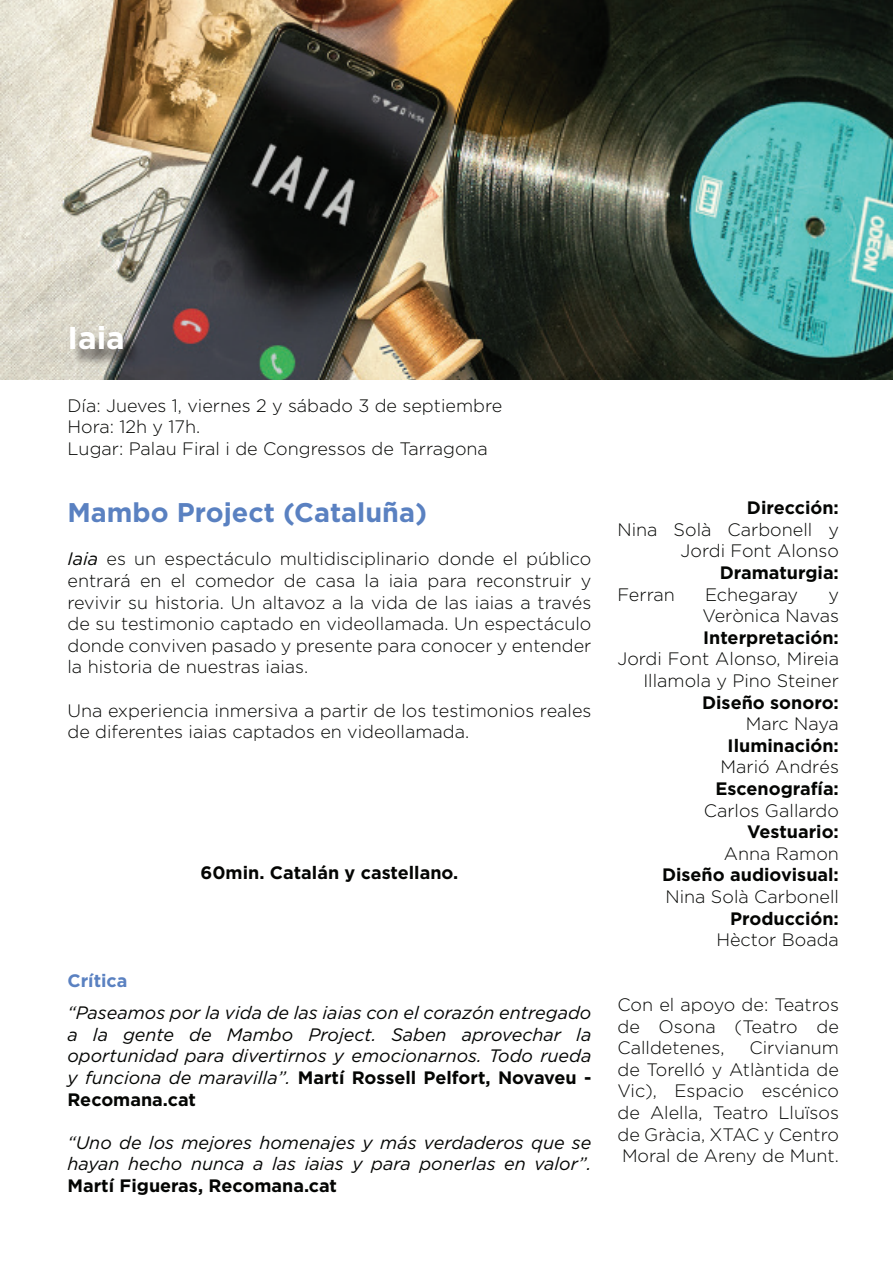
<style>
.page{position:relative;width:893px;height:1263px;background:#fff}
.page>*{position:absolute;margin:0;border:0;box-sizing:border-box;transform-origin:0 0}
.t1{font:700 31.5px "Gotham";color:#fff}
.t2{font:700 27px "Gotham";color:#5a81c1}
.t3{font:300 18px/21.6px "Gotham";color:#040503;text-align:justify}
.t4{font:italic 18px/21.6px "Gotham";color:#040503;text-align:justify}
.t5{font:700 18px "Gotham";color:#040503}
.t6{font:700 18px "Gotham";color:#5a81c1}
.s1{font-weight:400;font-style:italic}
.s2{font-weight:700;font-style:normal}
</style>
<div class="page">
<img style="left:0;top:0;width:893px;height:379px">
<div style="left:73px;top:329px;width:68px;height:38px;background:#231f20;opacity:.8"></div>
<h1 class="t1" style="left:68px;top:320px;width:59px">Iaia</h1>
<p class="t3" style="left:68px;top:394px;width:436px;text-align:left">Día: Jueves 1, viernes 2 y sábado 3 de septiembre<br>Hora: 12h y 17h.<br>Lugar: Palau Firal i de Congressos de Tarragona</p>
<h2 class="t2" style="left:68px;top:497px;width:361px">Mambo Project (Cataluña)</h2>
<p class="t3" style="left:68px;top:548px;width:525px"><span class="s1">Iaia</span> es un espectáculo multidisciplinario donde el público entrará en el comedor de casa la iaia para reconstruir y revivir su historia. Un altavoz a la vida de las iaias a través de su testimonio captado en videollamada. Un espectáculo donde conviven pasado y presente para conocer y entender la historia de nuestras iaias.</p>
<p class="t3" style="left:68px;top:699px;width:525px">Una experiencia inmersiva a partir de los testimonios reales de diferentes iaias captados en videollamada.</p>
<p class="t6" style="left:67px;top:970px;width:62px">Crítica</p>
<p class="t5" style="left:201px;top:862px;width:259px">60min. Catalán y castellano.</p>
<p class="t4" style="left:67px;top:1002px;width:525px">“Paseamos por la vida de las iaias con el corazón entregado a la gente de Mambo Project. Saben aprovechar la oportunidad para divertirnos y emocionarnos. Todo rueda y funciona de maravilla”. <span class="s2">Martí Rossell Pelfort, Novaveu - Recomana.cat</span></p>
<p class="t4" style="left:67px;top:1132px;width:525px">“Uno de los mejores homenajes y más verdaderos que se hayan hecho nunca a las iaias y para ponerlas en valor”.</p>
<p class="t5" style="left:67px;top:1175px;width:271px">Martí Figueras, Recomana.cat</p>
<p class="t5" style="left:747px;top:497px;width:94px">Dirección:</p>
<p class="t3" style="left:617px;top:518px;width:223px;text-align:right">Nina Solà Carbonell y<br>Jordi Font Alonso</p>
<p class="t5" style="left:720px;top:562px;width:121px">Dramaturgia:</p>
<p class="t3" style="left:617px;top:583px;width:59px">Ferran</p>
<p class="t3" style="left:705px;top:583px;width:95px">Echegaray</p>
<p class="t3" style="left:702px;top:583px;width:138px;text-align:right">y<br>Verònica Navas</p>
<p class="t5" style="left:703px;top:627px;width:137px">Interpretación:</p>
<p class="t3" style="left:617px;top:648px;width:223px;text-align:right">Jordi Font Alonso, Mireia<br>Illamola y Pino Steiner</p>
<p class="t5" style="left:702px;top:692px;width:138px">Diseño sonoro:</p>
<p class="t3" style="left:746px;top:713px;width:95px">Marc Naya</p>
<p class="t5" style="left:728px;top:735px;width:113px">Iluminación:</p>
<p class="t3" style="left:721px;top:756px;width:120px">Marió Andrés</p>
<p class="t5" style="left:715px;top:778px;width:125px">Escenografía:</p>
<p class="t3" style="left:704px;top:799px;width:137px">Carlos Gallardo</p>
<p class="t5" style="left:747px;top:821px;width:93px">Vestuario:</p>
<p class="t3" style="left:724px;top:842px;width:117px">Anna Ramon</p>
<p class="t5" style="left:662px;top:864px;width:178px">Diseño audiovisual:</p>
<p class="t3" style="left:665px;top:885px;width:175px">Nina Solà Carbonell</p>
<p class="t5" style="left:730px;top:908px;width:110px">Producción:</p>
<p class="t3" style="left:716px;top:929px;width:124px">Hèctor Boada</p>
<p class="t3" style="left:617px;top:993px;width:223px">Con el apoyo de: Teatros de Osona (Teatro de Calldetenes,</p>
<p class="t3" style="left:617px;top:1037px;width:223px;text-indent:132px">Cirvianum de Torelló y Atlàntida de Vic), Espacio escénico de Alella, Teatro Lluïsos de Gràcia, XTAC y Centro Moral de Areny de Munt.</p>
</div>
